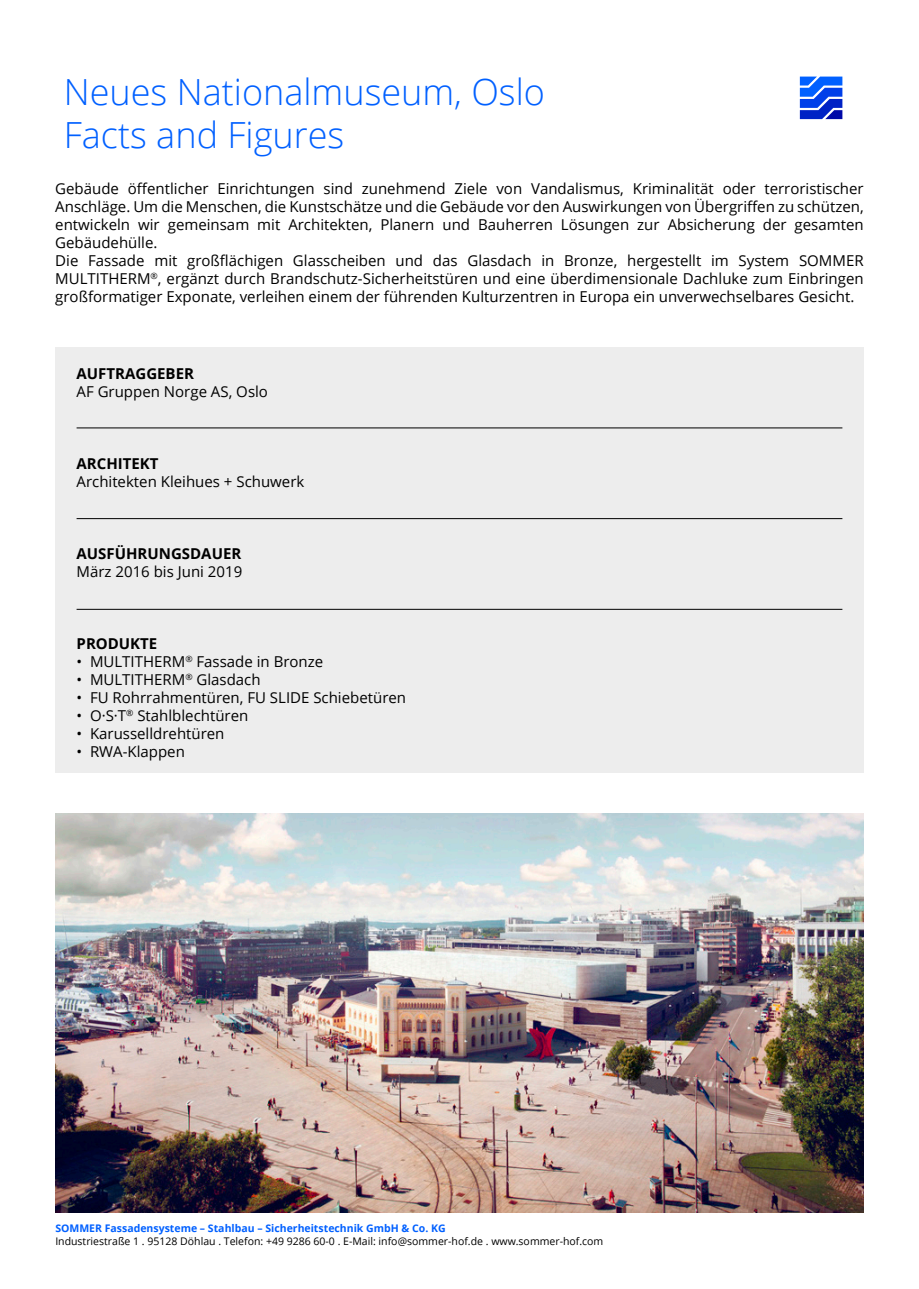
<style>
.page{position:relative;width:919px;height:1289px;background:#fff}
.page>*{position:absolute;margin:0;border:0;box-sizing:border-box;transform-origin:0 0}
.t1{font:300 36px/43.2px "Open Sans";color:#0060ff}
.t2{font:15px/18px "Open Sans";color:#000}
.t3{font:700 15px "Open Sans";color:#000}
.t4{font:10.5px "Open Sans";color:#000}
.t5{font:700 10.5px "Open Sans";color:#0060ff}
</style>
<div class="page">
<img style="left:55px;top:813px;width:808px;height:399px">
<div style="left:55px;top:347px;width:808px;height:426px;background:#ededed"></div>
<hr style="left:77px;top:427px;width:765px;height:1px;background:#000">
<hr style="left:77px;top:518px;width:765px;height:1px;background:#000">
<hr style="left:77px;top:609px;width:765px;height:1px;background:#000">
<svg style="left:799px;top:77px;width:43px;height:42px;background:#3163e7"></svg>
<h1 class="t1" style="left:64px;top:69px;width:482px">Neues Nationalmuseum, Oslo<br>Facts and Figures</h1>
<p class="t2" style="left:55px;top:179px;width:809px">Gebäude öffentlicher Einrichtungen sind zunehmend Ziele von Vandalismus, Kriminalität oder terroristischer Anschläge. Um die Menschen, die Kunstschätze und die Gebäude vor den Auswirkungen von Übergriffen zu schützen, entwickeln wir gemeinsam mit Architekten, Planern und Bauherren Lösungen zur Absicherung der gesamten Gebäudehülle.<br>Die Fassade mit großflächigen Glasscheiben und das Glasdach in Bronze, hergestellt im System SOMMER MULTITHERM<sup>®</sup>, ergänzt durch Brandschutz-Sicherheitstüren und eine überdimensionale Dachluke zum Einbringen großformatiger Exponate, verleihen einem der führenden Kulturzentren in Europa ein unverwechselbares Gesicht.</p>
<p class="t3" style="left:77px;top:363px;width:119px">AUFTRAGGEBER</p>
<p class="t2" style="left:77px;top:382px;width:193px">AF Gruppen Norge AS, Oslo</p>
<p class="t3" style="left:77px;top:453px;width:83px">ARCHITEKT</p>
<p class="t2" style="left:77px;top:472px;width:229px">Architekten Kleihues + Schuwerk</p>
<p class="t3" style="left:77px;top:543px;width:166px">AUSFÜHRUNGSDAUER</p>
<p class="t2" style="left:77px;top:562px;width:167px">März 2016 bis Juni 2019</p>
<p class="t3" style="left:77px;top:633px;width:82px">PRODUKTE</p>
<p class="t2" style="left:77px;top:652px;width:248px">• MULTITHERM<sup>®</sup> Fassade in Bronze</p>
<p class="t2" style="left:77px;top:670px;width:185px">• MULTITHERM<sup>®</sup> Glasdach</p>
<p class="t2" style="left:77px;top:688px;width:331px">• FU Rohrrahmentüren, FU SLIDE Schiebetüren</p>
<p class="t2" style="left:77px;top:706px;width:173px">• O·S·T<sup>®</sup> Stahlblechtüren</p>
<p class="t2" style="left:77px;top:724px;width:149px">• Karusselldrehtüren</p>
<p class="t2" style="left:77px;top:742px;width:110px">• RWA-Klappen</p>
<p class="t5" style="left:55px;top:1220px;width:392px">SOMMER Fassadensysteme – Stahlbau – Sicherheitstechnik GmbH &amp; Co. KG</p>
<p class="t4" style="left:55px;top:1233px;width:549px">Industriestraße 1 . 95128 Döhlau . Telefon: +49 9286 60-0 . E-Mail: info@sommer-hof.de . www.sommer-hof.com</p>
</div>
